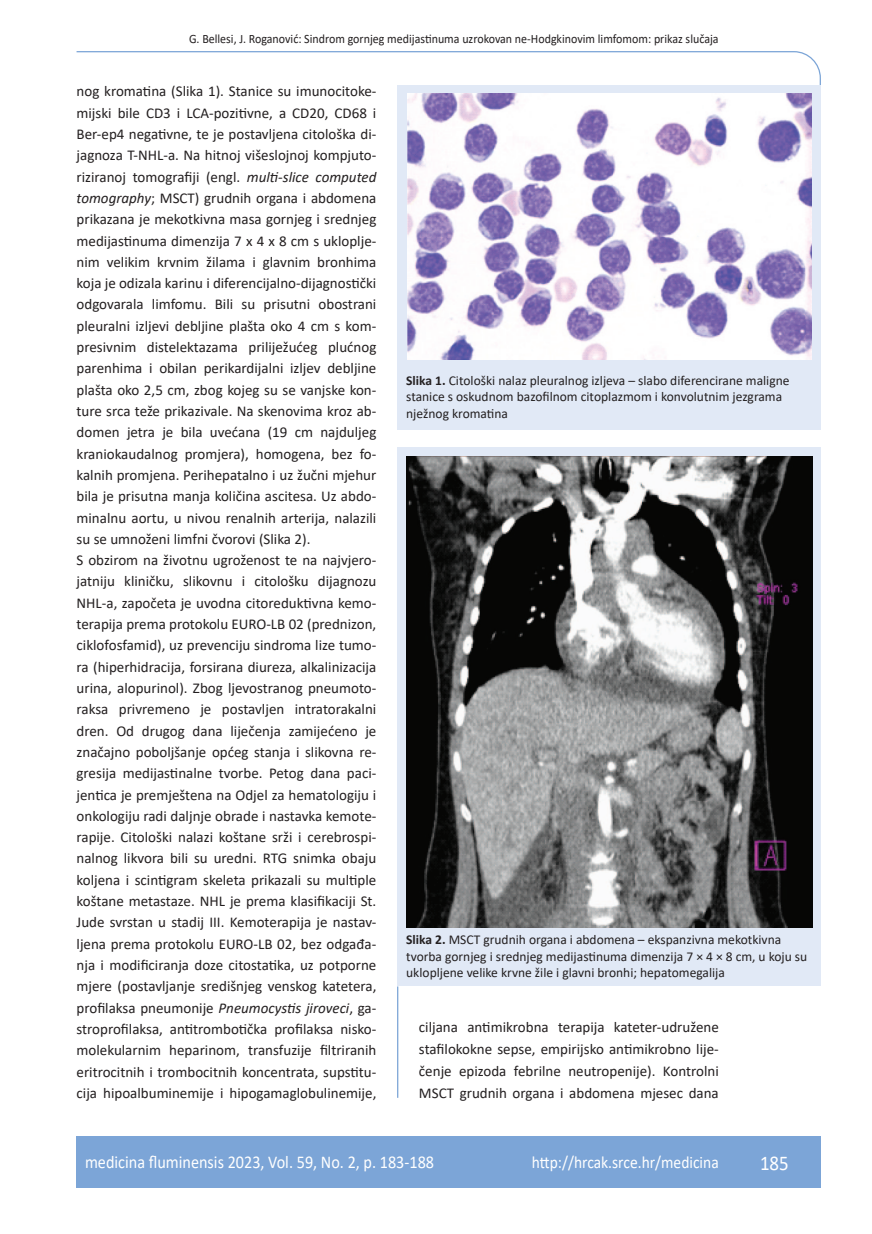
<style>
.page{position:relative;width:872px;height:1234px;background:#fff}
.page>*{position:absolute;margin:0;border:0;box-sizing:border-box;transform-origin:0 0}
.t1{font:21px "Calibri";color:#fff;scale:.9 1}
.t2{font:18px "Calibri";color:#fff;scale:.9 1}
.t3{font:17.25px "Calibri";color:#fff;scale:.9 1}
.osnovni_tekst{font:15px/21.3px "Calibri";color:#231f20;text-align:justify}
.potpis_slika{font:13.5px/16.5px "Calibri";color:#231f20}
.glava{font:12.75px "Calibri";color:#231f20;scale:.94 1}
.s1{font-style:italic}
.s2{font-weight:700}
</style>
<div class="page">
<svg style="left:76px;top:51px;width:745px;height:275px"></svg>
<hr style="left:397px;top:986px;width:1px;height:111px;background:#7ca5d7">
<div style="left:77px;top:1135px;width:744px;height:51px;background:#7ca5d7"></div>
<div style="left:398px;top:85px;width:423px;height:344px;background:#e1e9f6"></div>
<img style="left:407px;top:94px;width:404px;height:265px">
<div style="left:398px;top:447px;width:423px;height:539px;background:#e1e9f6"></div>
<img style="left:406px;top:456px;width:406px;height:471px">
<p class="glava" style="left:189px;top:29px;width:565px">G. Bellesi, J. Roganović: Sindrom gornjeg medijastinuma uzrokovan ne-Hodgkinovim limfomom: prikaz slučaja</p>
<p class="osnovni_tekst" style="left:77px;top:80px;width:301px">nog kromatina (Slika 1). Stanice su imunocitoke&shy;mijski bile CD3 i LCA-pozitivne, a CD20, CD68 i Ber-ep4 negativne, te je postavljena citološka di&shy;jagnoza T-NHL-a. Na hitnoj višeslojnoj kompjuto&shy;riziranoj tomografiji (engl. <span class="s1">multi-slice computed tomography</span>; MSCT) grudnih organa i abdomena prikazana je mekotkivna masa gornjeg i srednjeg medijastinuma dimenzija 7 x 4 x 8 cm s ukloplje&shy;nim velikim krvnim žilama i glavnim bronhima koja je odizala karinu i diferencijalno-dijagnostički odgovarala limfomu. Bili su prisutni obostrani pleuralni izljevi debljine plašta oko 4 cm s kom&shy;presivnim distelektazama priliježućeg plućnog parenhima i obilan perikardijalni izljev debljine plašta oko 2,5 cm, zbog kojeg su se vanjske kon&shy;ture srca teže prikazivale. Na skenovima kroz ab&shy;domen jetra je bila uvećana (19 cm najduljeg kraniokaudalnog promjera), homogena, bez fo&shy;kalnih promjena. Perihepatalno i uz žučni mjehur bila je prisutna manja količina ascitesa. Uz abdo&shy;minalnu aortu, u nivou renalnih arterija, nalazili su se umnoženi limfni čvorovi (Slika 2).</p>
<p class="osnovni_tekst" style="left:77px;top:549px;width:301px">S obzirom na životnu ugroženost te na najvjero&shy;jatniju kliničku, slikovnu i citološku dijagnozu NHL-a, započeta je uvodna citoreduktivna kemo&shy;terapija prema protokolu EURO-LB 02 (prednizon, ciklofosfamid), uz prevenciju sindroma lize tumo&shy;ra (hiperhidracija, forsirana diureza, alkalinizacija urina, alopurinol). Zbog ljevostranog pneumoto&shy;raksa privremeno je postavljen intratorakalni dren. Od drugog dana liječenja zamijećeno je značajno poboljšanje općeg stanja i slikovna re&shy;gresija medijastinalne tvorbe. Petog dana paci&shy;jentica je premještena na Odjel za hematologiju i onkologiju radi daljnje obrade i nastavka kemote&shy;rapije. Citološki nalazi koštane srži i cerebrospi&shy;nalnog likvora bili su uredni. RTG snimka obaju koljena i scintigram skeleta prikazali su multiple koštane metastaze. NHL je prema klasifikaciji St.<br>Jude svrstan u stadij III. Kemoterapija je nastav&shy;ljena prema protokolu EURO-LB 02, bez odgađa&shy;nja i modificiranja doze citostatika, uz potporne mjere (postavljanje središnjeg venskog katetera, profilaksa pneumonije <span class="s1">Pneumocystis jiroveci</span>, ga&shy;stroprofilaksa, antitrombotička profilaksa nisko&shy;molekularnim heparinom, transfuzije filtriranih eritrocitnih i trombocitnih koncentrata, supstitu&shy;cija hipoalbuminemije i hipogamaglobulinemije,</p>
<p class="potpis_slika" style="left:406px;top:371px;width:385px"><span class="s2">Slika 1.</span> Citološki nalaz pleuralnog izljeva – slabo diferencirane maligne stanice s oskudnom bazofilnom citoplazmom i konvolutnim jezgrama nježnog kromatina</p>
<p class="potpis_slika" style="left:406px;top:931px;width:402px"><span class="s2">Slika 2.</span> MSCT grudnih organa i abdomena – ekspanzivna mekotkivna tvorba gornjeg i srednjeg medijastinuma dimenzija 7 × 4 × 8 cm, u koju su uklopljene velike krvne žile i glavni bronhi; hepatomegalija</p>
<p class="osnovni_tekst" style="left:419px;top:1015px;width:301px;line-height:21.9px">ciljana antimikrobna terapija kateter-udružene stafilokokne sepse, empirijsko antimikrobno lije&shy;čenje epizoda febrilne neutropenije). Kontrolni MSCT grudnih organa i abdomena mjesec dana</p>
<p class="t2" style="left:85px;top:1149px;width:389px">medicina fluminensis 2023, Vol. 59, No. 2, p. 183-188</p>
<p class="t3" style="left:532px;top:1150px;width:209px">http://hrcak.srce.hr/medicina</p>
<p class="t1" style="left:760px;top:1147px;width:33px">185</p>
</div>
